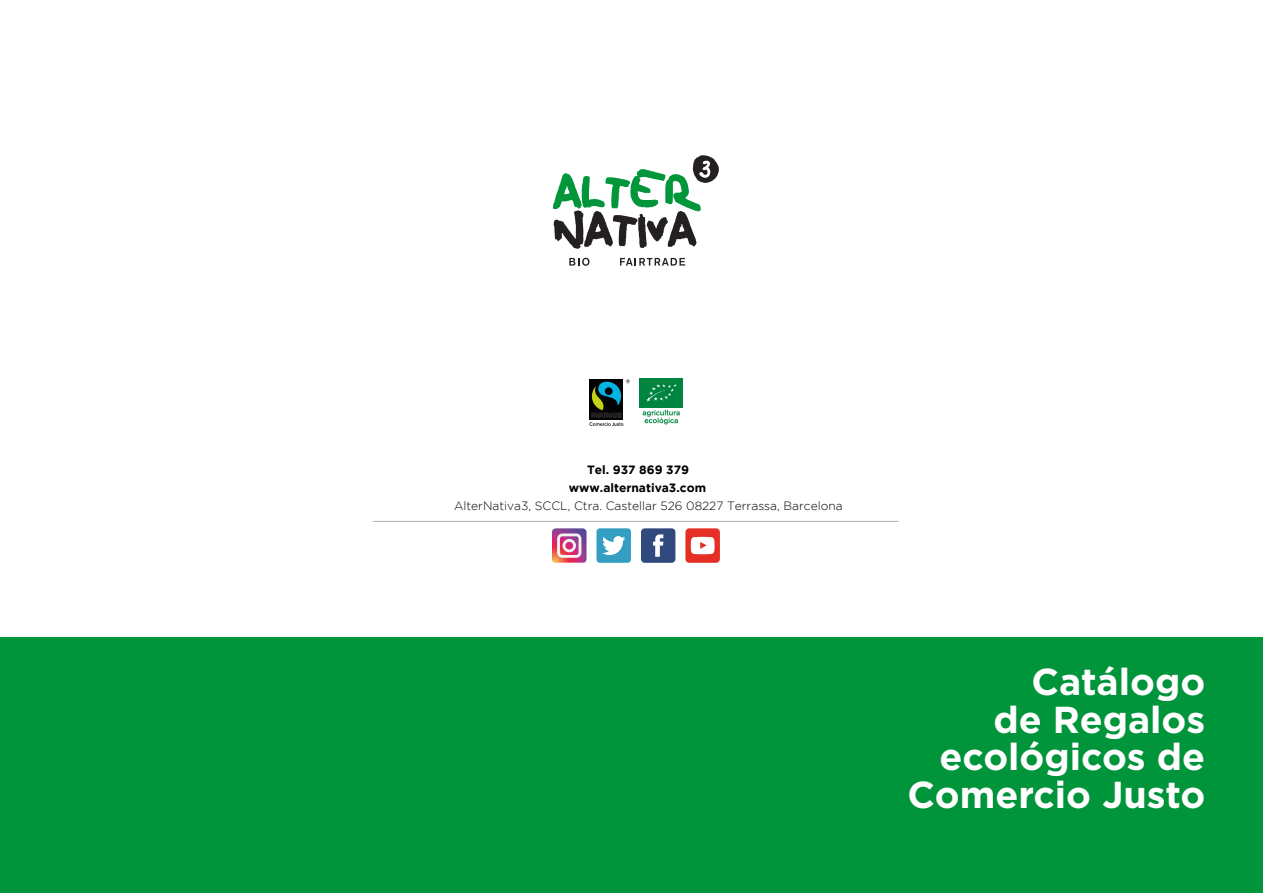
<style>
.page{position:relative;width:1263px;height:893px;background:#fff}
.page>*{position:absolute;margin:0;border:0;box-sizing:border-box;transform-origin:0 0}
.t1{font:700 37.5px/37.5px "Gotham";color:#fff;text-align:right}
.t2{font:300 12px "Gotham";color:#000}
.t3{font:700 12px/18px "Gotham";color:#000;text-align:center}
</style>
<div class="page">
<svg style="left:589px;top:379px;width:41px;height:47px"></svg>
<svg style="left:643px;top:410px;width:37px;height:14px"></svg>
<div style="left:639px;top:378px;width:44px;height:30px;background:#008540"></div>
<svg style="left:646px;top:384px;width:31px;height:18px"></svg>
<svg style="left:569px;top:258px;width:20px;height:8px"></svg>
<svg style="left:620px;top:258px;width:65px;height:8px"></svg>
<svg style="left:553px;top:155px;width:166px;height:94px"></svg>
<div style="left:0;top:638px;width:1263px;height:255px;background:#00943b"></div>
<div style="left:641px;top:528px;width:34px;height:35px;background:#304a7d;border-radius:4px"></div>
<svg style="left:653px;top:534px;width:10px;height:23px"></svg>
<div style="left:596px;top:528px;width:35px;height:35px;background:#339ec2;border-radius:3px"></div>
<svg style="left:602px;top:536px;width:23px;height:19px"></svg>
<svg style="left:552px;top:528px;width:34px;height:35px"></svg>
<div style="left:685px;top:528px;width:35px;height:35px;background:#e52e26;border-radius:4px"></div>
<svg style="left:691px;top:537px;width:23px;height:17px"></svg>
<hr style="left:373px;top:521px;width:525px;height:1px;background:#b5b5b5">
<p class="t3" style="left:569px;top:461px;width:139px">Tel. 937 869 379 www.alternativa3.com</p>
<p class="t2" style="left:454px;top:500px;width:390px">AlterNativa3, SCCL, Ctra. Castellar 526 08227 Terrassa, Barcelona</p>
<h1 class="t1" style="left:907px;top:662px;width:299px">Catálogo<br>de Regalos ecológicos de<br>Comercio Justo</h1>
</div>
